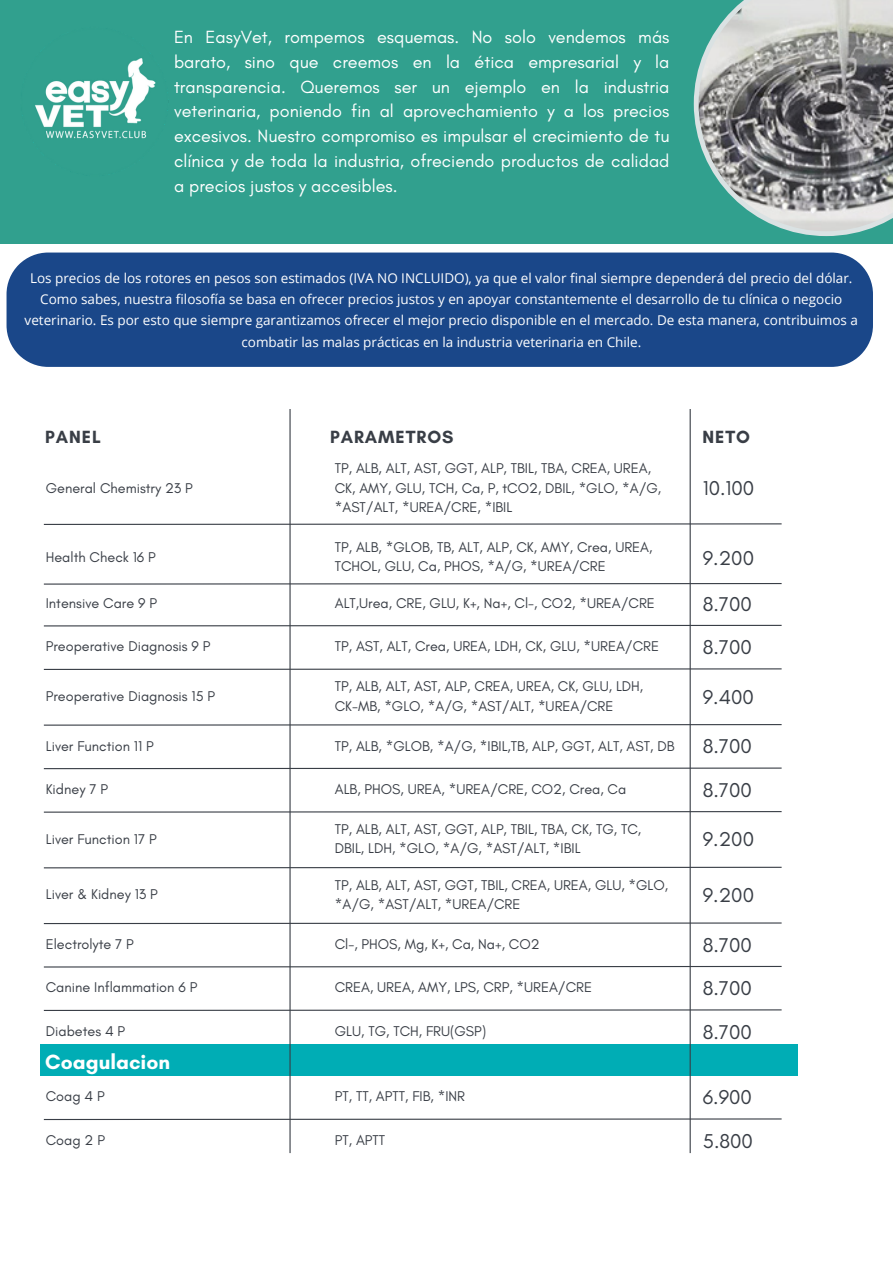
<style>
.page{position:relative;width:893px;height:1264px;background:#fff}
.page>*{position:absolute;margin:0;border:0;box-sizing:border-box;transform-origin:0 0}
.t1{font:700 21px "Glacial Indifference";color:#fff}
.t2{font:20.4px "Glacial Indifference";color:#393e46}
.t3{font:18px/24.8px "Glacial Indifference";color:#fff;text-align:justify}
.t4{font:700 18px "Glacial Indifference";letter-spacing:.05em;color:#393e46}
.t5{font:14.4px/19px "Glacial Indifference";color:#393e46}
.t6{font:13.5px/21.3px "Open Sans";color:#fff;text-align:center}
</style>
<div class="page">
<div style="left:0;top:0;width:892px;height:1262px;background:#31a08e"></div>
<div style="left:0;top:244px;width:892px;height:1018px;background:#fff"></div>
<div style="left:7px;top:252px;width:865px;height:115px;background:#1a4789"></div>
<svg style="left:693px;top:0;width:199px;height:236px;background:#8d9b98"></svg>
<img style="left:33px;top:58px;width:132px;height:85px">
<svg style="left:43px;top:523px;width:739px;height:2px"></svg>
<svg style="left:43px;top:582px;width:739px;height:3px"></svg>
<svg style="left:43px;top:866px;width:739px;height:3px"></svg>
<svg style="left:43px;top:921px;width:739px;height:3px"></svg>
<svg style="left:43px;top:965px;width:739px;height:3px"></svg>
<svg style="left:43px;top:1008px;width:739px;height:3px"></svg>
<svg style="left:43px;top:1117px;width:739px;height:3px"></svg>
<svg style="left:43px;top:624px;width:739px;height:3px"></svg>
<svg style="left:43px;top:767px;width:739px;height:2px"></svg>
<svg style="left:43px;top:810px;width:739px;height:3px"></svg>
<svg style="left:43px;top:723px;width:739px;height:3px"></svg>
<svg style="left:43px;top:667px;width:739px;height:3px"></svg>
<div style="left:40px;top:1043px;width:757px;height:32px;background:#00adb5"></div>
<hr style="left:289px;top:409px;width:1px;height:744px;background:#393e46">
<hr style="left:689px;top:409px;width:1px;height:744px;background:#393e46">
<p class="t3" style="left:174px;top:25px;width:497px">En EasyVet, rompemos esquemas. No solo vendemos más barato, sino que creemos en la ética empresarial y la transparencia. Queremos ser un ejemplo en la industria veterinaria, poniendo fin al aprovechamiento y a los precios excesivos. Nuestro compromiso es impulsar el crecimiento de tu clínica y de toda la industria, ofreciendo productos de calidad a precios justos y accesibles.</p>
<p class="t6" style="left:25px;top:266px;width:834px">Los precios de los rotores en pesos son estimados (IVA NO INCLUIDO), ya que el valor final siempre dependerá del precio del dólar.<br>Como sabes, nuestra filosofía se basa en ofrecer precios justos y en apoyar constantemente el desarrollo de tu clínica o negocio veterinario. Es por esto que siempre garantizamos ofrecer el mejor precio disponible en el mercado. De esta manera, contribuimos a combatir las malas prácticas en la industria veterinaria en Chile.</p>
<p class="t4" style="left:45px;top:426px;width:57px">PANEL</p>
<p class="t4" style="left:330px;top:426px;width:125px">PARAMETROS</p>
<p class="t4" style="left:702px;top:426px;width:49px">NETO</p>
<p class="t5" style="left:46px;top:478px;width:149px">General Chemistry 23 P</p>
<p class="t5" style="left:335px;top:459px;width:328px">TP, ALB, ALT, AST, GGT, ALP, TBIL, TBA, CREA, UREA,<br>CK, AMY, GLU, TCH, Ca, P, tCO2, DBIL, *GLO, *A/G, *AST/ALT, *UREA/CRE, *IBIL</p>
<p class="t2" style="left:702px;top:476px;width:53px">10.100</p>
<p class="t5" style="left:335px;top:537px;width:319px">TP, ALB, *GLOB, TB, ALT, ALP, CK, AMY, Crea, UREA,<br>TCHOL, GLU, Ca, PHOS, *A/G, *UREA/CRE</p>
<p class="t5" style="left:46px;top:547px;width:111px">Health Check 16 P</p>
<p class="t2" style="left:702px;top:545px;width:53px">9.200</p>
<p class="t5" style="left:46px;top:593px;width:113px">Intensive Care 9 P</p>
<p class="t5" style="left:335px;top:593px;width:321px">ALT,Urea, CRE, GLU, K+, Na+, Cl-, CO2, *UREA/CRE</p>
<p class="t2" style="left:702px;top:591px;width:51px">8.700</p>
<p class="t5" style="left:46px;top:636px;width:166px">Preoperative Diagnosis 9 P</p>
<p class="t5" style="left:335px;top:636px;width:326px">TP, AST, ALT, Crea, UREA, LDH, CK, GLU, *UREA/CRE</p>
<p class="t2" style="left:702px;top:634px;width:51px">8.700</p>
<p class="t5" style="left:46px;top:686px;width:171px">Preoperative Diagnosis 15 P</p>
<p class="t5" style="left:335px;top:676px;width:310px">TP, ALB, ALT, AST, ALP, CREA, UREA, CK, GLU, LDH,<br>CK-MB, *GLO, *A/G, *AST/ALT, *UREA/CRE</p>
<p class="t2" style="left:702px;top:684px;width:53px">9.400</p>
<p class="t5" style="left:46px;top:736px;width:109px">Liver Function 11 P</p>
<p class="t5" style="left:335px;top:736px;width:341px">TP, ALB, *GLOB, *A/G, *IBIL,TB, ALP, GGT, ALT, AST, DB</p>
<p class="t2" style="left:702px;top:734px;width:51px">8.700</p>
<p class="t5" style="left:46px;top:779px;width:64px">Kidney 7 P</p>
<p class="t5" style="left:335px;top:779px;width:293px">ALB, PHOS, UREA, *UREA/CRE, CO2, Crea, Ca</p>
<p class="t2" style="left:702px;top:777px;width:51px">8.700</p>
<p class="t5" style="left:46px;top:829px;width:112px">Liver Function 17 P</p>
<p class="t5" style="left:335px;top:819px;width:308px">TP, ALB, ALT, AST, GGT, ALP, TBIL, TBA, CK, TG, TC,<br>DBIL, LDH, *GLO, *A/G, *AST/ALT, *IBIL</p>
<p class="t2" style="left:702px;top:827px;width:53px">9.200</p>
<p class="t5" style="left:46px;top:884px;width:113px">Liver &amp; Kidney 13 P</p>
<p class="t5" style="left:335px;top:875px;width:335px">TP, ALB, ALT, AST, GGT, TBIL, CREA, UREA, GLU, *GLO, *A/G, *AST/ALT, *UREA/CRE</p>
<p class="t2" style="left:702px;top:882px;width:53px">9.200</p>
<p class="t5" style="left:46px;top:934px;width:90px">Electrolyte 7 P</p>
<p class="t5" style="left:335px;top:934px;width:206px">Cl-, PHOS, Mg, K+, Ca, Na+, CO2</p>
<p class="t2" style="left:702px;top:932px;width:51px">8.700</p>
<p class="t5" style="left:46px;top:977px;width:153px">Canine Inflammation 6 P</p>
<p class="t5" style="left:335px;top:977px;width:259px">CREA, UREA, AMY, LPS, CRP, *UREA/CRE</p>
<p class="t2" style="left:702px;top:975px;width:51px">8.700</p>
<p class="t5" style="left:46px;top:1021px;width:81px">Diabetes 4 P</p>
<p class="t5" style="left:335px;top:1021px;width:153px">GLU, TG, TCH, FRU(GSP)</p>
<p class="t2" style="left:702px;top:1019px;width:51px">8.700</p>
<p class="t1" style="left:45px;top:1048px;width:126px">Coagulacion</p>
<p class="t5" style="left:46px;top:1086px;width:61px">Coag 4 P</p>
<p class="t5" style="left:335px;top:1086px;width:132px">PT, TT, APTT, FIB, *INR</p>
<p class="t2" style="left:702px;top:1084px;width:51px">6.900</p>
<p class="t5" style="left:46px;top:1130px;width:61px">Coag 2 P</p>
<p class="t5" style="left:335px;top:1130px;width:52px">PT, APTT</p>
<p class="t2" style="left:702px;top:1128px;width:52px">5.800</p>
</div>
